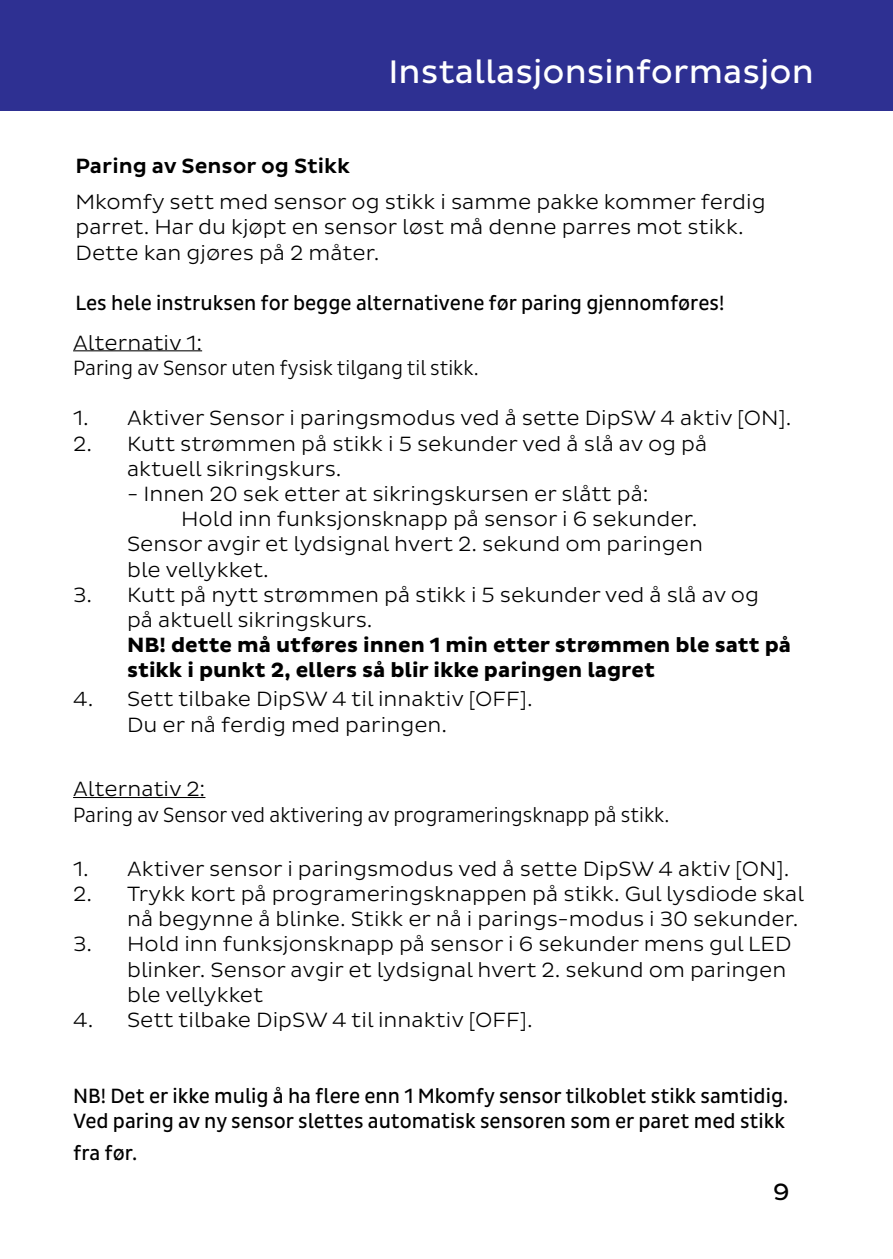
<style>
.page{position:relative;width:893px;height:1259px;background:#fff}
.page>*{position:absolute;margin:0;border:0;box-sizing:border-box;transform-origin:0 0}
.t1{font:33.3px "Pluto Sans";color:#fff}
.t2{font:24px "Pluto Sans";color:#000}
.t3{font:300 21px/25.2px "Pluto Sans";color:#000}
.t4{font:21px/25.2px "Pluto Sans Cond";color:#000}
.t5{font:300 21px "Pluto Sans Cond";color:#000}
.t6{font:700 21px/25.2px "Pluto Sans";color:#000}
.t7{font:500 21px "Pluto Sans";color:#000}
</style>
<div class="page">
<hr style="left:73px;top:350px;width:129px;height:1px;background:#000">
<hr style="left:73px;top:797px;width:132px;height:1px;background:#000">
<div style="left:0;top:0;width:893px;height:110px;background:#2e3092"></div>
<h1 class="t1" style="left:388px;top:53px;width:427px">Installasjonsinformasjon</h1>
<p class="t7" style="left:75px;top:154px;width:276px">Paring av Sensor og Stikk</p>
<p class="t3" style="left:75px;top:190px;width:692px">Mkomfy sett med sensor og stikk i samme pakke kommer ferdig parret. Har du kjøpt en sensor løst må denne parres mot stikk.<br>Dette kan gjøres på 2 måter.</p>
<p class="t4" style="left:75px;top:290px;width:650px">Les hele instruksen for begge alternativene før paring gjennomføres!</p>
<p class="t3" style="left:73px;top:330px;width:131px">Alternativ 1:</p>
<p class="t5" style="left:73px;top:356px;width:407px">Paring av Sensor uten fysisk tilgang til stikk.</p>
<p class="t3" style="left:73px;top:406px;width:720px">1. Aktiver Sensor i paringsmodus ved å sette DipSW 4 aktiv [ON].</p>
<p class="t3" style="left:127px;top:431px;width:582px;text-indent:-54px">2. Kutt strømmen på stikk i 5 sekunder ved å slå av og på aktuell sikringskurs.</p>
<p class="t3" style="left:127px;top:481px;width:523px">- Innen 20 sek etter at sikringskursen er slått på:</p>
<p class="t3" style="left:181px;top:507px;width:518px">Hold inn funksjonsknapp på sensor i 6 sekunder.</p>
<p class="t3" style="left:127px;top:532px;width:577px">Sensor avgir et lydsignal hvert 2. sekund om paringen</p>
<p class="t3" style="left:127px;top:557px;width:143px">ble vellykket.</p>
<p class="t3" style="left:127px;top:582px;width:634px;text-indent:-54px">3. Kutt på nytt strømmen på stikk i 5 sekunder ved å slå av og på aktuell sikringskurs.</p>
<p class="t6" style="left:127px;top:633px;width:666px">NB! dette må utføres innen 1 min etter strømmen ble satt på stikk i punkt 2, ellers så blir ikke paringen lagret</p>
<p class="t3" style="left:127px;top:687px;width:407px;text-indent:-54px">4. Sett tilbake DipSW 4 til innaktiv [OFF].<br>Du er nå ferdig med paringen.</p>
<p class="t3" style="left:73px;top:777px;width:134px">Alternativ 2:</p>
<p class="t5" style="left:73px;top:802px;width:598px">Paring av Sensor ved aktivering av programeringsknapp på stikk.</p>
<p class="t3" style="left:73px;top:856px;width:718px">1. Aktiver sensor i paringsmodus ved å sette DipSW 4 aktiv [ON].</p>
<p class="t3" style="left:73px;top:881px;width:732px;text-align:right">2. Trykk kort på programeringsknappen på stikk. Gul lysdiode skal nå begynne å blinke. Stikk er nå i parings-modus i 30 sekunder.</p>
<p class="t3" style="left:127px;top:931px;width:666px;text-indent:-54px">3. Hold inn funksjonsknapp på sensor i 6 sekunder mens gul LED blinker. Sensor avgir et lydsignal hvert 2. sekund om paringen ble vellykket</p>
<p class="t3" style="left:73px;top:1007px;width:461px">4. Sett tilbake DipSW 4 til innaktiv [OFF].</p>
<p class="t4" style="left:73px;top:1083px;width:717px">NB! Det er ikke mulig å ha flere enn 1 Mkomfy sensor tilkoblet stikk samtidig.<br>Ved paring av ny sensor slettes automatisk sensoren som er paret med stikk</p>
<p class="t4" style="left:73px;top:1140px;width:66px">fra før.</p>
<p class="t2" style="left:773px;top:1178px;width:18px">9</p>
</div>
